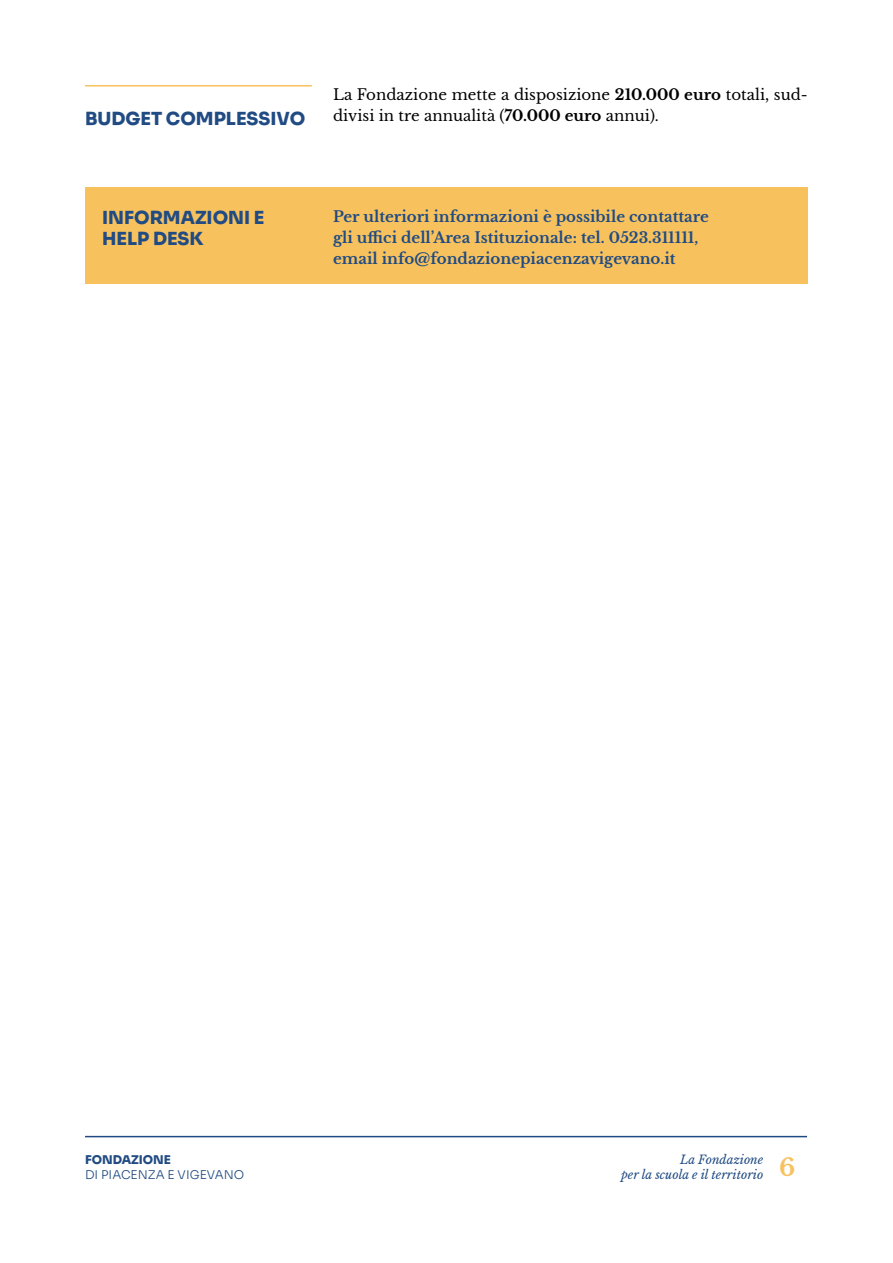
<style>
.page{position:relative;width:893px;height:1263px;background:#fff}
.page>*{position:absolute;margin:0;border:0;box-sizing:border-box;transform-origin:0 0}
.t1{font:700 24px "Libre Baskerville";color:#f7c25d}
.t2{font:18px/21px "Sora";color:#214b83}
.t3{font:700 15px/21px "Libre Baskerville";color:#214b83}
.t4{font:15px "Libre Baskerville";color:#000}
.t5{font:italic 12px/15px "Libre Baskerville";color:#214b83;text-align:right}
.t6{font:12px/15px "Sora";color:#214b83}
.s1{font-weight:700}
</style>
<div class="page">
<hr style="left:85px;top:1136px;width:722px;height:1px;background:#214b83">
<hr style="left:85px;top:85px;width:227px;height:2px;background:#f7c25d">
<div style="left:85px;top:187px;width:722px;height:96px;background:#f7c25d"></div>
<p class="t4" style="left:333px;top:85px;width:476px">La Fondazione mette a disposizione <span class="s1">210.000 euro</span> totali, sud-</p>
<p class="t2" style="left:85px;top:108px;width:222px">BUDGET COMPLESSIVO</p>
<p class="t4" style="left:333px;top:106px;width:327px">divisi in tre annualità (<span class="s1">70.000 euro</span> annui).</p>
<p class="t2" style="left:102px;top:208px;width:164px">INFORMAZIONI E<br>HELP DESK</p>
<p class="t3" style="left:333px;top:206px;width:377px">Per ulteriori informazioni è possibile contattare gli uffici dell’Area Istituzionale: tel. 0523.311111, email info@fondazionepiacenzavigevano.it</p>
<p class="t5" style="left:621px;top:1152px;width:144px">La Fondazione<br>per la scuola e il territorio</p>
<p class="t6" style="left:85px;top:1153px;width:161px">FONDAZIONE<br>DI PIACENZA E VIGEVANO</p>
<h1 class="t1" style="left:779px;top:1153px;width:18px">6</h1>
</div>
